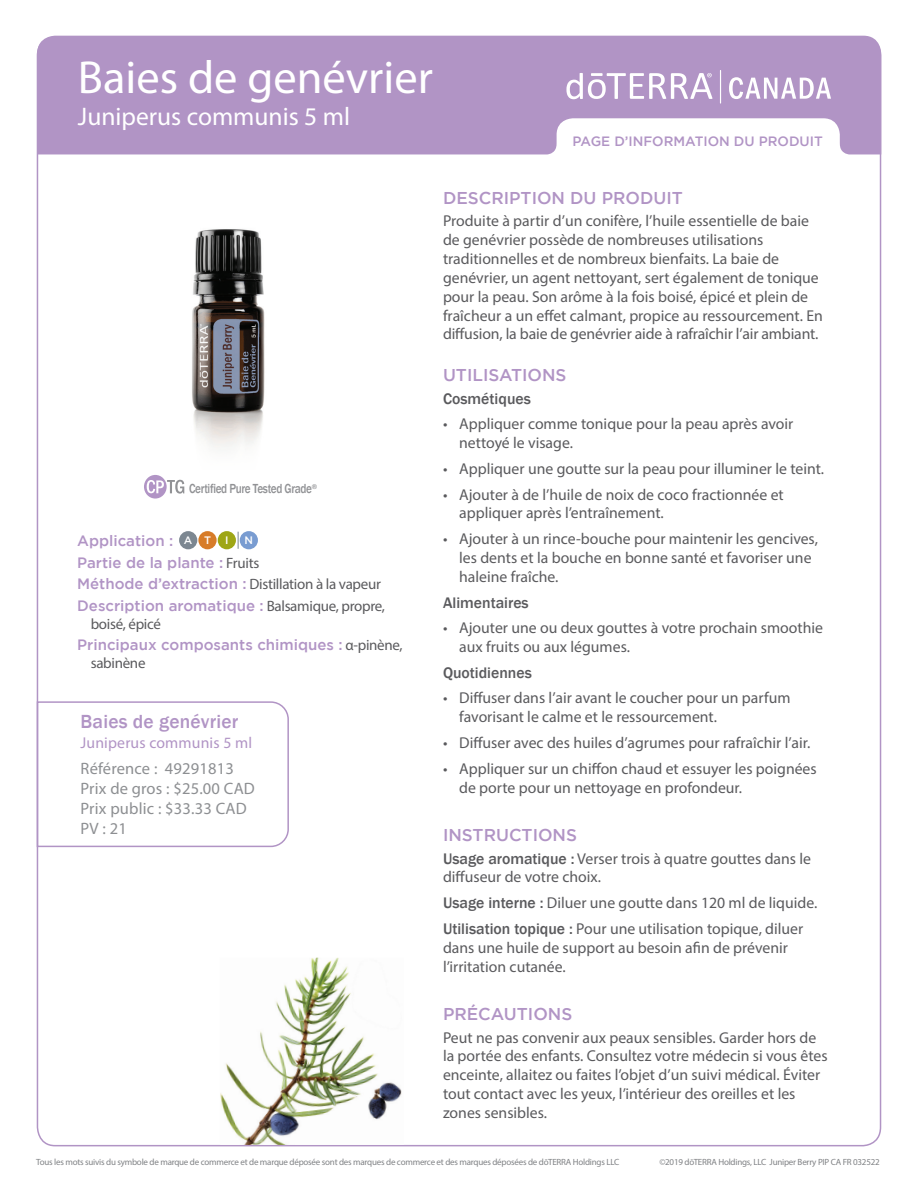
<style>
.page{position:relative;width:918px;height:1188px;background:#fff}
.page>*{position:absolute;margin:0;border:0;box-sizing:border-box;transform-origin:0 0}
.Main_H1{font:46.5px "Myriad Pro";color:#fff}
.Main_H2{font:25.5px "Myriad Pro";color:#fff}
.Tag_H1{font:500 19.5px "Franklin Gothic";letter-spacing:.01em;color:#b194c5}
.Purple_Headers{font:500 17.1px "Gotham";color:#b194c5}
.Tag_details{font:16.5px "Myriad Pro";letter-spacing:.01em;color:#8d8f92}
.Body{font:15.75px/18.9px "Myriad Pro";color:#5a5a5d}
.Directions_Bold_Attr{font:15.75px/18.9px "Myriad Pro";color:#5a5a5d}
.Directions_Bold_Attr-2{font:500 15.75px "Franklin Gothic";color:#5a5a5d}
.Tag_H2{font:15.75px "Myriad Pro";letter-spacing:.01em;color:#b194c5}
.Oil_Attribute_Panel{font:15px/18px "Myriad Pro";letter-spacing:-.02em;color:#5a5a5d}
.Oil_Attribute_Panel-2{font:500 15px/18px "Gotham";color:#b194c5}
.Purple_Headers-2{font:500 13.5px "Gotham";color:#b194c5}
.Body-2{font:500 13.5px "Franklin Gothic";letter-spacing:-.03em;color:#919295;scale:.83 1}
.Table_names{font:500 10.8px "Gotham";color:#fff}
.t1{font:9px "Myriad Pro";letter-spacing:-.025em;color:#808285}
.s1{font-family:"Myriad Pro";font-weight:400;color:#5a5a5d}
.s2{font-family:"Gotham";font-weight:500;color:#b194c5}
.s3{font-family:"Franklin Gothic";font-weight:500}
</style>
<div class="page">
<img style="left:192px;top:229px;width:73px;height:220px">
<svg style="left:37px;top:36px;width:844px;height:118px;background:#b99fcb"></svg>
<svg style="left:729px;top:77px;width:102px;height:22px"></svg>
<svg style="left:566px;top:73px;width:146px;height:26px"></svg>
<hr style="left:720px;top:70px;width:1px;height:34px;background:#fff">
<svg style="left:144px;top:475px;width:40px;height:24px"></svg>
<svg style="left:238px;top:532px;width:1px;height:17px"></svg>
<div style="left:179px;top:531px;width:18px;height:18px;background:#7c8791;border-radius:50%"></div>
<div style="left:198px;top:531px;width:19px;height:18px;background:#d77c29;border-radius:50%"></div>
<div style="left:218px;top:531px;width:18px;height:18px;background:#9ea615;border-radius:50%"></div>
<div style="left:240px;top:531px;width:18px;height:18px;background:#799cd1;border-radius:50%"></div>
<svg style="left:36px;top:701px;width:253px;height:147px"></svg>
<img style="left:220px;top:958px;width:182px;height:187px">
<p class="Main_H1" style="left:78px;top:49px;width:356px">Baies de genévrier</p>
<p class="Main_H2" style="left:78px;top:101px;width:274px">Juniperus communis 5 ml</p>
<p class="Purple_Headers-2" style="left:573px;top:133px;width:252px">PAGE D’INFORMATION DU PRODUIT</p>
<p class="Body-2" style="left:189px;top:480px;width:156px">Certified Pure Tested Grade<sup>®</sup></p>
<p class="Oil_Attribute_Panel-2" style="left:77px;top:532px;width:98px">Application :</p>
<p class="Table_names" style="left:184px;top:534px;width:10px">A</p>
<p class="Table_names" style="left:204px;top:534px;width:8px">T</p>
<p class="Table_names" style="left:225px;top:534px;width:5px">I</p>
<p class="Table_names" style="left:245px;top:534px;width:10px">N</p>
<p class="Oil_Attribute_Panel-2" style="left:77px;top:553px;width:184px">Partie de la plante : <span class="s1">Fruits</span></p>
<p class="Oil_Attribute_Panel" style="left:77px;top:575px;width:305px"><span class="s2">Méthode d’extraction :</span> Distillation à la vapeur</p>
<p class="Oil_Attribute_Panel" style="left:91px;top:596px;width:296px;text-indent:-14px"><span class="s2">Description aromatique :</span> Balsamique, propre, boisé, épicé</p>
<p class="Oil_Attribute_Panel-2" style="left:91px;top:635px;width:313px;text-indent:-14px">Principaux composants chimiques : <span class="s1">α-pinène, sabinène</span></p>
<p class="Tag_H1" style="left:81px;top:710px;width:159px">Baies de genévrier</p>
<p class="Tag_H2" style="left:81px;top:733px;width:173px">Juniperus communis 5 ml</p>
<p class="Tag_details" style="left:81px;top:759px;width:155px">Référence : 49291813</p>
<p class="Tag_details" style="left:81px;top:778px;width:176px">Prix de gros : $25.00 CAD</p>
<p class="Tag_details" style="left:81px;top:798px;width:168px">Prix public : $33.33 CAD</p>
<p class="Tag_details" style="left:81px;top:818px;width:48px">PV : 21</p>
<p class="Purple_Headers" style="left:443px;top:188px;width:241px">DESCRIPTION DU PRODUIT</p>
<p class="Body" style="left:443px;top:211px;width:381px">Produite à partir d’un conifère, l’huile essentielle de baie de genévrier possède de nombreuses utilisations traditionnelles et de nombreux bienfaits. La baie de genévrier, un agent nettoyant, sert également de tonique pour la peau. Son arôme à la fois boisé, épicé et plein de fraîcheur a un effet calmant, propice au ressourcement. En diffusion, la baie de genévrier aide à rafraîchir l’air ambiant.</p>
<p class="Purple_Headers" style="left:443px;top:366px;width:125px">UTILISATIONS</p>
<p class="Directions_Bold_Attr-2" style="left:443px;top:389px;width:89px">Cosmétiques</p>
<p class="Body" style="left:459px;top:414px;width:336px;text-indent:-16px">• Appliquer comme tonique pour la peau après avoir nettoyé le visage.</p>
<p class="Body" style="left:443px;top:459px;width:383px">• Appliquer une goutte sur la peau pour illuminer le teint.</p>
<p class="Body" style="left:459px;top:485px;width:326px;text-indent:-16px">• Ajouter à de l’huile de noix de coco fractionnée et appliquer après l’entraînement.</p>
<p class="Body" style="left:459px;top:529px;width:360px;text-indent:-16px">• Ajouter à un rince-bouche pour maintenir les gencives, les dents et la bouche en bonne santé et favoriser une haleine fraîche.</p>
<p class="Directions_Bold_Attr-2" style="left:443px;top:593px;width:87px">Alimentaires</p>
<p class="Body" style="left:459px;top:618px;width:365px;text-indent:-16px">• Ajouter une ou deux gouttes à votre prochain smoothie aux fruits ou aux légumes.</p>
<p class="Directions_Bold_Attr-2" style="left:443px;top:663px;width:90px">Quotidiennes</p>
<p class="Body" style="left:459px;top:688px;width:333px;text-indent:-16px">• Diffuser dans l’air avant le coucher pour un parfum favorisant le calme et le ressourcement.</p>
<p class="Body" style="left:443px;top:733px;width:369px">• Diffuser avec des huiles d’agrumes pour rafraîchir l’air.</p>
<p class="Body" style="left:459px;top:759px;width:359px;text-indent:-16px">• Appliquer sur un chiffon chaud et essuyer les poignées de porte pour un nettoyage en profondeur.</p>
<p class="Purple_Headers" style="left:443px;top:826px;width:136px">INSTRUCTIONS</p>
<p class="Directions_Bold_Attr" style="left:443px;top:849px;width:370px"><span class="s3">Usage aromatique :</span> Verser trois à quatre gouttes dans le diffuseur de votre choix.</p>
<p class="Directions_Bold_Attr" style="left:443px;top:893px;width:376px"><span class="s3">Usage interne :</span> Diluer une goutte dans 120 ml de liquide.</p>
<p class="Directions_Bold_Attr" style="left:443px;top:919px;width:362px"><span class="s3">Utilisation topique :</span> Pour une utilisation topique, diluer dans une huile de support au besoin afin de prévenir l’irritation cutanée.</p>
<p class="Purple_Headers" style="left:443px;top:1005px;width:131px">PRÉCAUTIONS</p>
<p class="Body" style="left:443px;top:1028px;width:386px">Peut ne pas convenir aux peaux sensibles. Garder hors de la portée des enfants. Consultez votre médecin si vous êtes enceinte, allaitez ou faites l’objet d’un suivi médical. Éviter tout contact avec les yeux, l’intérieur des oreilles et les zones sensibles.</p>
<p class="t1" style="left:36px;top:1156px;width:585px">Tous les mots suivis du symbole de marque de commerce et de marque déposée sont des marques de commerce et des marques déposées de dōTERRA Holdings LLC</p>
<p class="t1" style="left:659px;top:1156px;width:222px">©2019 dōTERRA Holdings, LLC Juniper Berry PIP CA FR 032522</p>
</div>
